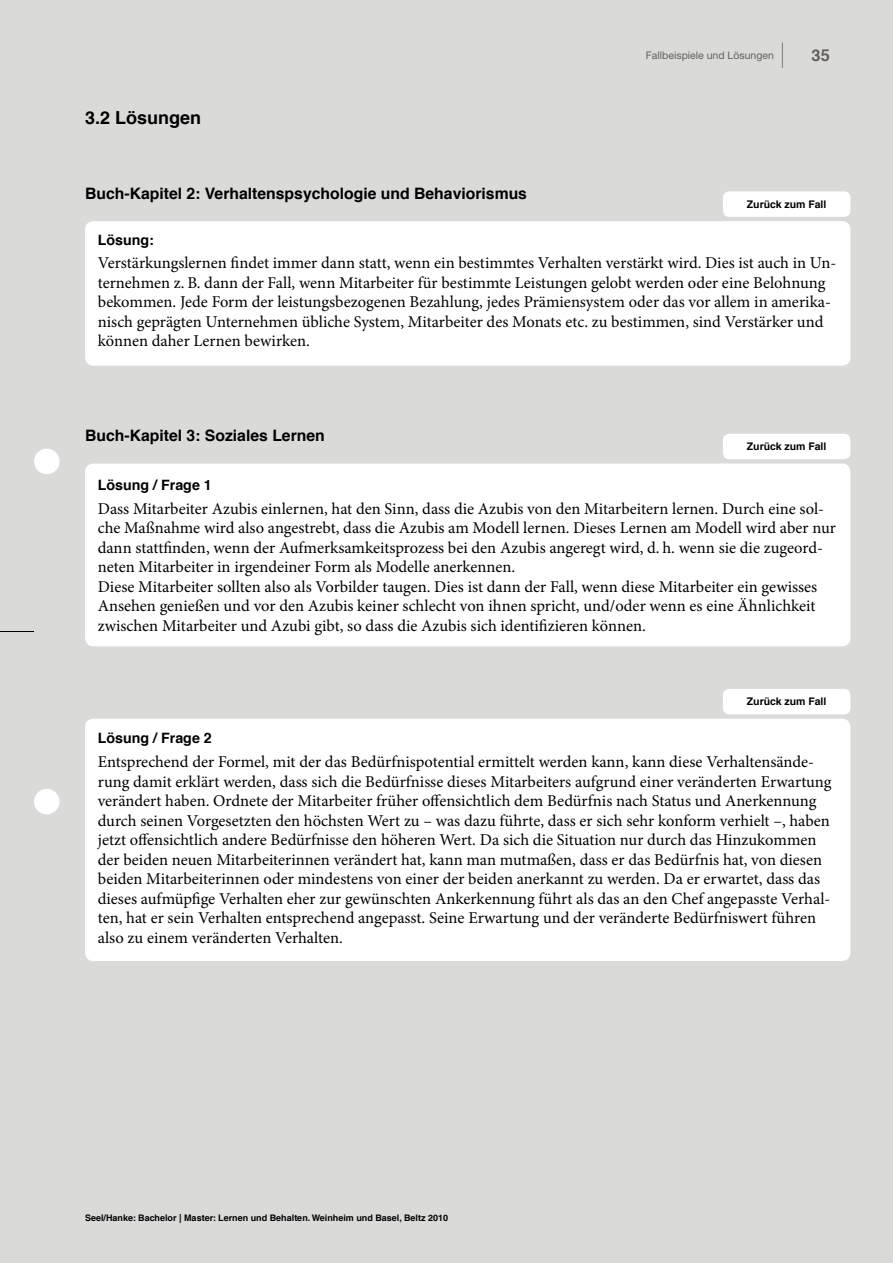
<style>
.page{position:relative;width:893px;height:1263px;background:#dadad9}
.page>*{position:absolute;margin:0;border:0;box-sizing:border-box;transform-origin:0 0}
.t1{font:700 18px "Helvetica LT Com";color:#000}
.t2{font:16.5px/19.5px "Minion Pro";color:#000}
.t3{font:700 16.5px "Helvetica LT Com";color:#66605c}
.t4{font:700 15.75px "Helvetica";color:#000}
.t5{font:700 14.25px "Helvetica";color:#000}
.t6{font:700 10.5px "Helvetica LT Com";color:#000}
.t7{font:10.5px "Helvetica Neue";color:#66605c}
.t8{font:700 9px "Helvetica LT Com";color:#000}
</style>
<div class="page">
<div style="left:34px;top:449px;width:26px;height:25px;background:#fff;border-radius:50%"></div>
<div style="left:34px;top:789px;width:26px;height:25px;background:#fff;border-radius:50%"></div>
<svg style="left:782px;top:43px;width:1px;height:25px"></svg>
<hr style="left:0;top:631px;width:34px;height:1px;background:#000">
<div style="left:85px;top:221px;width:765px;height:145px;background:#fff;border-radius:9px"></div>
<div style="left:723px;top:191px;width:127px;height:26px;background:#fff;border-radius:6px"></div>
<div style="left:85px;top:463px;width:765px;height:183px;background:#fff;border-radius:9px"></div>
<div style="left:85px;top:719px;width:765px;height:242px;background:#fff;border-radius:9px"></div>
<div style="left:723px;top:434px;width:127px;height:25px;background:#fff;border-radius:6px"></div>
<div style="left:723px;top:689px;width:127px;height:25px;background:#fff;border-radius:6px"></div>
<p class="t1" style="left:85px;top:107px;width:118px">3.2 Lösungen</p>
<p class="t4" style="left:85px;top:181px;width:443px">Buch-Kapitel 2: Verhaltenspsychologie und Behaviorismus</p>
<p class="t7" style="left:646px;top:49px;width:129px">Fallbeispiele und Lösungen</p>
<p class="t3" style="left:811px;top:45px;width:20px">35</p>
<p class="t6" style="left:747px;top:198px;width:81px">Zurück zum Fall</p>
<p class="t5" style="left:98px;top:228px;width:58px">Lösung:</p>
<p class="t2" style="left:98px;top:253px;width:740px">Verstärkungslernen findet immer dann statt, wenn ein bestimmtes Verhalten verstärkt wird. Dies ist auch in Un&shy;ternehmen z. B. dann der Fall, wenn Mitarbeiter für bestimmte Leistungen gelobt werden oder eine Belohnung bekommen. Jede Form der leistungsbezogenen Bezahlung, jedes Prämiensystem oder das vor allem in amerika&shy;nisch geprägten Unternehmen übliche System, Mitarbeiter des Monats etc. zu bestimmen, sind Verstärker und können daher Lernen bewirken.</p>
<p class="t4" style="left:85px;top:423px;width:241px">Buch-Kapitel 3: Soziales Lernen</p>
<p class="t6" style="left:747px;top:440px;width:81px">Zurück zum Fall</p>
<p class="t5" style="left:98px;top:473px;width:116px">Lösung / Frage 1</p>
<p class="t2" style="left:98px;top:499px;width:740px">Dass Mitarbeiter Azubis einlernen, hat den Sinn, dass die Azubis von den Mitarbeitern lernen. Durch eine sol&shy;che Maßnahme wird also angestrebt, dass die Azubis am Modell lernen. Dieses Lernen am Modell wird aber nur dann stattfinden, wenn der Aufmerksamkeitsprozess bei den Azubis angeregt wird, d. h. wenn sie die zugeord&shy;neten Mitarbeiter in irgendeiner Form als Modelle anerkennen.<br>Diese Mitarbeiter sollten also als Vorbilder taugen. Dies ist dann der Fall, wenn diese Mitarbeiter ein gewisses Ansehen genießen und vor den Azubis keiner schlecht von ihnen spricht, und/oder wenn es eine Ähnlichkeit zwischen Mitarbeiter und Azubi gibt, so dass die Azubis sich identifizieren können.</p>
<p class="t6" style="left:747px;top:695px;width:81px">Zurück zum Fall</p>
<p class="t5" style="left:98px;top:727px;width:116px">Lösung / Frage 2</p>
<p class="t2" style="left:98px;top:752px;width:735px">Entsprechend der Formel, mit der das Bedürfnispotential ermittelt werden kann, kann diese Verhaltensände&shy;rung damit erklärt werden, dass sich die Bedürfnisse dieses Mitarbeiters aufgrund einer veränderten Erwartung verändert haben. Ordnete der Mitarbeiter früher offensichtlich dem Bedürfnis nach Status und Anerkennung durch seinen Vorgesetzten den höchsten Wert zu – was dazu führte, dass er sich sehr konform verhielt –, haben jetzt offensichtlich andere Bedürfnisse den höheren Wert. Da sich die Situation nur durch das Hinzukommen der beiden neuen Mitarbeiterinnen verändert hat, kann man mutmaßen, dass er das Bedürfnis hat, von diesen beiden Mitarbeiterinnen oder mindestens von einer der beiden anerkannt zu werden. Da er erwartet, dass das dieses aufmüpfige Verhalten eher zur gewünschten Ankerkennung führt als das an den Chef angepasste Verhal&shy;ten, hat er sein Verhalten entsprechend angepasst. Seine Erwartung und der veränderte Bedürfniswert führen also zu einem veränderten Verhalten.</p>
<p class="t8" style="left:85px;top:1212px;width:365px">Seel/Hanke: Bachelor | Master: Lernen und Behalten. Weinheim und Basel, Beltz 2010</p>
</div>
